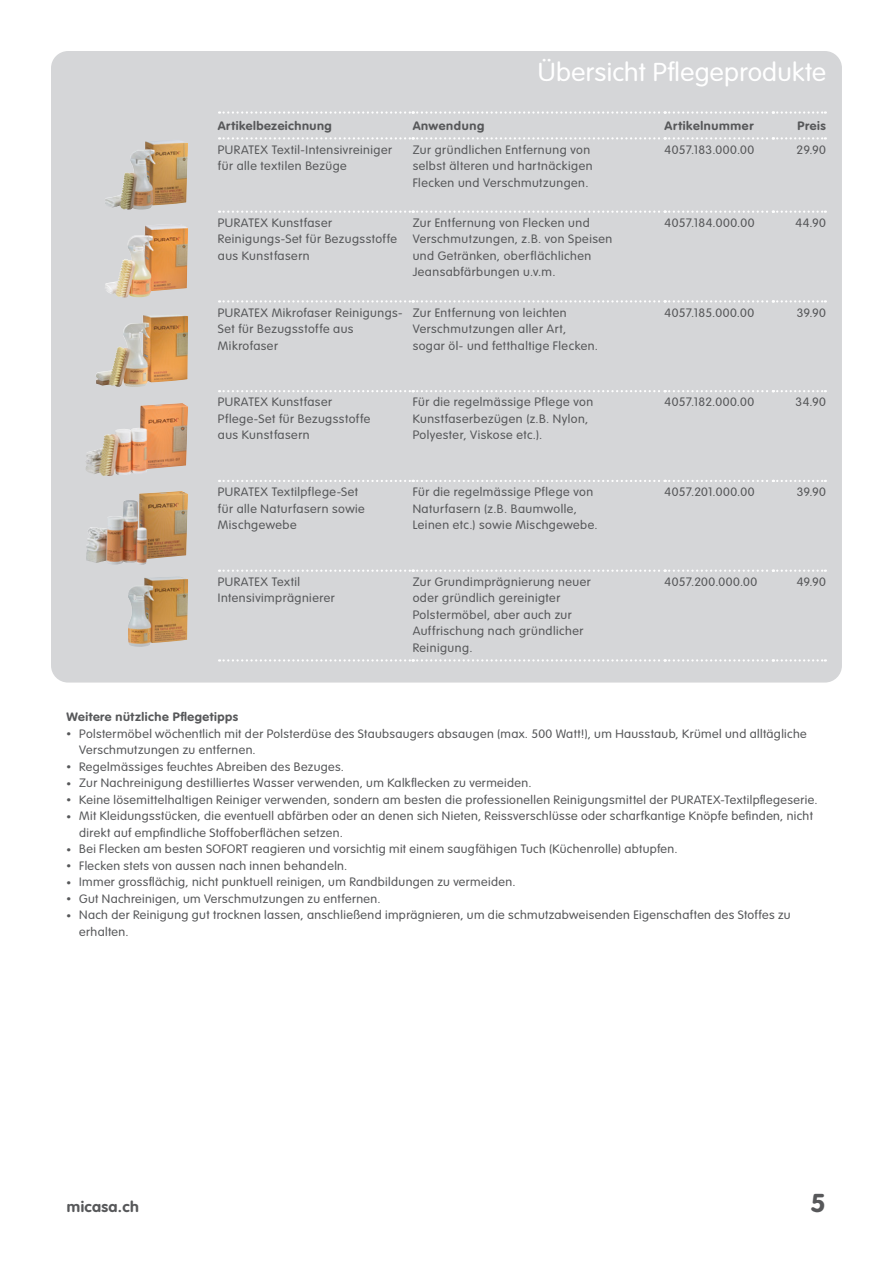
<style>
.page{position:relative;width:893px;height:1263px;background:#fff}
.page>*{position:absolute;margin:0;border:0;box-sizing:border-box;transform-origin:0 0}
.t1{font:300 25.5px "VAG Rounded Std";letter-spacing:.01em;color:#fff;scale:1.05 1}
.t2{font:700 25.5px "VAG Rounded Std";color:#57585a;scale:1.05 1}
.t3{font:700 15px "VAG Rounded Std";letter-spacing:.02em;color:#57585a;scale:1.05 1}
.t4{font:300 12px/16.5px "VAG Rounded Std";letter-spacing:.03em;color:#57585a;scale:1.05 1}
.t5{font:700 12px "VAG Rounded Std";letter-spacing:.045em;color:#57585a;scale:1.05 1}
.s1{font-size:9px}
</style>
<div class="page">
<div style="left:51px;top:51px;width:791px;height:631px;background:#d5d6d8;border-radius:17px"></div>
<svg style="left:219px;top:137px;width:607px;height:3px"></svg>
<svg style="left:219px;top:211px;width:607px;height:2px"></svg>
<svg style="left:219px;top:300px;width:607px;height:3px"></svg>
<svg style="left:219px;top:390px;width:607px;height:2px"></svg>
<svg style="left:219px;top:480px;width:607px;height:2px"></svg>
<svg style="left:219px;top:569px;width:607px;height:3px"></svg>
<svg style="left:219px;top:659px;width:607px;height:2px"></svg>
<svg style="left:219px;top:111px;width:607px;height:3px"></svg>
<img style="left:113px;top:323px;width:30px;height:42px">
<img style="left:122px;top:235px;width:23px;height:30px">
<img style="left:104px;top:403px;width:78px;height:35px">
<img style="left:86px;top:491px;width:95px;height:61px">
<img style="left:128px;top:577px;width:60px;height:70px">
<img style="left:124px;top:140px;width:54px;height:38px">
<h1 class="t1" style="left:538px;top:58px;width:276px">Übersicht Pflegeprodukte</h1>
<p class="t5" style="left:218px;top:119px;width:110px">Artikelbezeichnung</p>
<p class="t5" style="left:413px;top:119px;width:70px">Anwendung</p>
<p class="t5" style="left:665px;top:119px;width:86px">Artikelnummer</p>
<p class="t5" style="left:797px;top:119px;width:29px">Preis</p>
<p class="t4" style="left:218px;top:142px;width:167px">PURATEX Textil-Intensivreiniger für alle textilen Bezüge</p>
<p class="t4" style="left:413px;top:142px;width:173px">Zur gründlichen Entfernung von selbst älteren und hartnäckigen<br>Flecken und Verschmutzungen.</p>
<p class="t4" style="left:665px;top:142px;width:87px">4057.183.000.00</p>
<p class="t4" style="left:796px;top:142px;width:30px">29.90</p>
<p class="t4" style="left:218px;top:215px;width:172px">PURATEX Kunstfaser<br>Reinigungs-Set für Bezugsstoffe aus Kunstfasern</p>
<p class="t4" style="left:413px;top:215px;width:192px">Zur Entfernung von Flecken und<br>Verschmutzungen, z.B. von Speisen und Getränken, oberflächlichen<br>Jeansabfärbungen u.v.m.</p>
<p class="t4" style="left:665px;top:215px;width:87px">4057.184.000.00</p>
<p class="t4" style="left:795px;top:215px;width:31px">44.90</p>
<p class="t4" style="left:218px;top:305px;width:177px">PURATEX Mikrofaser Reinigungs-<br>Set für Bezugsstoffe aus<br>Mikrofaser</p>
<p class="t4" style="left:413px;top:305px;width:178px">Zur Entfernung von leichten<br>Verschmutzungen aller Art, sogar öl- und fetthaltige Flecken.</p>
<p class="t4" style="left:665px;top:305px;width:87px">4057.185.000.00</p>
<p class="t4" style="left:797px;top:305px;width:29px">39.90</p>
<p class="t4" style="left:218px;top:394px;width:147px">PURATEX Kunstfaser<br>Pflege-Set für Bezugsstoffe aus Kunstfasern</p>
<p class="t4" style="left:413px;top:394px;width:173px">Für die regelmässige Pflege von<br>Kunstfaserbezügen (z.B. Nylon,<br>Polyester, Viskose etc.).</p>
<p class="t4" style="left:665px;top:394px;width:87px">4057.182.000.00</p>
<p class="t4" style="left:795px;top:394px;width:31px">34.90</p>
<p class="t4" style="left:218px;top:484px;width:141px">PURATEX Textilpflege-Set für alle Naturfasern sowie<br>Mischgewebe</p>
<p class="t4" style="left:413px;top:484px;width:178px">Für die regelmässige Pflege von<br>Naturfasern (z.B. Baumwolle,<br>Leinen etc.) sowie Mischgewebe.</p>
<p class="t4" style="left:665px;top:484px;width:87px">4057.201.000.00</p>
<p class="t4" style="left:797px;top:484px;width:29px">39.90</p>
<p class="t4" style="left:218px;top:574px;width:113px">PURATEX Textil<br>Intensivimprägnierer</p>
<p class="t4" style="left:413px;top:574px;width:171px">Zur Grundimprägnierung neuer oder gründlich gereinigter<br>Polstermöbel, aber auch zur<br>Auffrischung nach gründlicher<br>Reinigung.</p>
<p class="t4" style="left:665px;top:574px;width:90px">4057.200.000.00</p>
<p class="t4" style="left:797px;top:574px;width:29px">49.90</p>
<p class="t5" style="left:66px;top:710px;width:165px">Weitere nützliche Pflegetipps</p>
<p class="t4" style="left:79px;top:726px;width:694px;text-indent:-13px"><span class="s1">•</span> Polstermöbel wöchentlich mit der Polsterdüse des Staubsaugers absaugen (max. 500 Watt!), um Hausstaub, Krümel und alltägliche<br>Verschmutzungen zu entfernen.</p>
<p class="t4" style="left:66px;top:759px;width:266px"><span class="s1">•</span> Regelmässiges feuchtes Abreiben des Bezuges.</p>
<p class="t4" style="left:66px;top:775px;width:444px"><span class="s1">•</span> Zur Nachreinigung destilliertes Wasser verwenden, um Kalkflecken zu vermeiden.</p>
<p class="t4" style="left:66px;top:792px;width:717px"><span class="s1">•</span> Keine lösemittelhaltigen Reiniger verwenden, sondern am besten die professionellen Reinigungsmittel der PURATEX-Textilpflegeserie.</p>
<p class="t4" style="left:79px;top:808px;width:700px;text-indent:-13px"><span class="s1">•</span> Mit Kleidungsstücken, die eventuell abfärben oder an denen sich Nieten, Reissverschlüsse oder scharfkantige Knöpfe befinden, nicht direkt auf empfindliche Stoffoberflächen setzen.</p>
<p class="t4" style="left:66px;top:841px;width:584px"><span class="s1">•</span> Bei Flecken am besten SOFORT reagieren und vorsichtig mit einem saugfähigen Tuch (Küchenrolle) abtupfen.</p>
<p class="t4" style="left:66px;top:858px;width:269px"><span class="s1">•</span> Flecken stets von aussen nach innen behandeln.</p>
<p class="t4" style="left:66px;top:874px;width:429px"><span class="s1">•</span> Immer grossflächig, nicht punktuell reinigen, um Randbildungen zu vermeiden.</p>
<p class="t4" style="left:66px;top:891px;width:301px"><span class="s1">•</span> Gut Nachreinigen, um Verschmutzungen zu entfernen.</p>
<p class="t4" style="left:79px;top:907px;width:679px;text-indent:-13px"><span class="s1">•</span> Nach der Reinigung gut trocknen lassen, anschließend imprägnieren, um die schmutzabweisenden Eigenschaften des Stoffes zu erhalten.</p>
<p class="t3" style="left:67px;top:1198px;width:70px">micasa.ch</p>
<h1 class="t2" style="left:811px;top:1188px;width:16px">5</h1>
</div>
